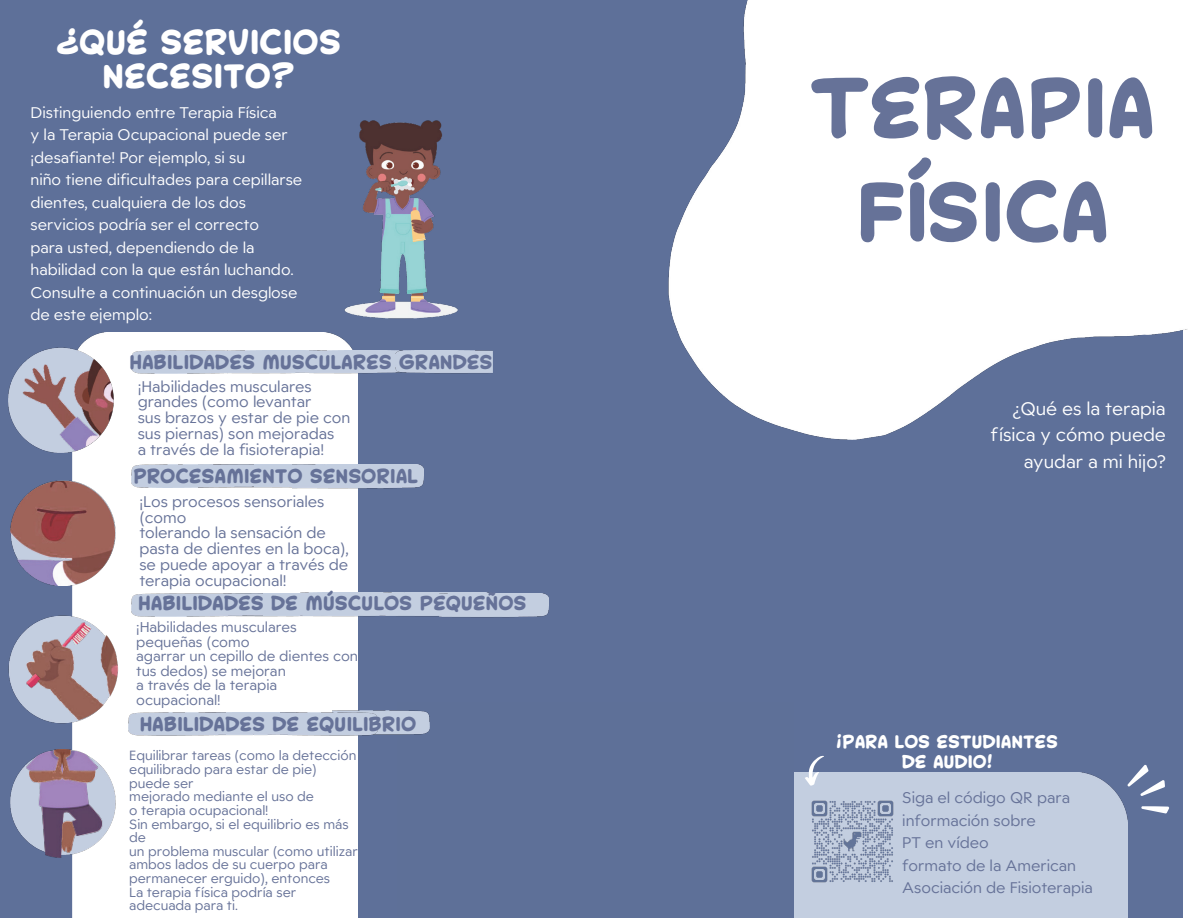
<style>
.page{position:relative;width:1188px;height:918px;background:#fff}
.page>*{position:absolute;margin:0;border:0;box-sizing:border-box;transform-origin:0 0}
.t1{font:700 75px/103.9px "Collector Comic";color:#667298;text-align:center}
.t2{font:700 31.05px/33.8px "Collector Comic";color:#fff;text-align:center}
.t3{font:700 18px "Collector Comic";color:#667298}
.t4{font:17.7px/26.4px "Widescreen";color:#fff;text-align:right}
.t5{font:700 16.5px/19.8px "Collector Comic";color:#fff;text-align:center}
.t6{font:15px/15.8px "Widescreen";color:#667298}
.t7{font:15px/22.5px "Widescreen";color:#fff}
.t8{font:13.8px/14.5px "Widescreen";color:#667298}
.t9{font:12.9px/13.6px "Widescreen";color:#667298}
</style>
<div class="page">
<div style="left:0;top:0;width:1183px;height:918px;background:#5e7099"></div>
<img style="left:668px;top:0;width:520px;height:440px">
<div style="left:794px;top:773px;width:333px;height:145px;background:#c3cee0"></div>
<svg style="left:1141px;top:806px;width:28px;height:8px"></svg>
<svg style="left:1127px;top:765px;width:38px;height:31px"></svg>
<svg style="left:805px;top:756px;width:19px;height:30px"></svg>
<img style="left:803px;top:792px;width:98px;height:98px">
<div style="left:73px;top:333px;width:285px;height:585px;background:#fff"></div>
<img style="left:344px;top:121px;width:114px;height:198px">
<img style="left:72px;top:612px;width:48px;height:114px">
<img style="left:8px;top:614px;width:111px;height:110px">
<img style="left:21px;top:672px;width:26px;height:25px">
<img style="left:10px;top:481px;width:105px;height:105px">
<img style="left:11px;top:482px;width:104px;height:103px">
<img style="left:10px;top:750px;width:105px;height:107px">
<img style="left:8px;top:346px;width:106px;height:108px">
<div style="left:131px;top:350px;width:179px;height:23px;background:#c3cee0"></div>
<img style="left:254px;top:464px;width:75px;height:24px">
<img style="left:131px;top:464px;width:123px;height:24px">
<img style="left:224px;top:593px;width:109px;height:24px">
<div style="left:131px;top:593px;width:132px;height:23px;background:#c3cee0"></div>
<img style="left:225px;top:712px;width:56px;height:24px">
<img style="left:128px;top:712px;width:97px;height:24px">
<div style="left:310px;top:350px;width:86px;height:23px;background:#c3cee0"></div>
<div style="left:396px;top:350px;width:96px;height:23px;background:#c3cee0"></div>
<div style="left:293px;top:465px;width:130px;height:23px;background:#c3cee0"></div>
<div style="left:300px;top:593px;width:83px;height:23px;background:#c3cee0"></div>
<img style="left:383px;top:593px;width:109px;height:23px">
<div style="left:439px;top:594px;width:109px;height:23px;background:#c3cee0"></div>
<img style="left:333px;top:711px;width:97px;height:23px">
<img style="left:281px;top:712px;width:96px;height:24px">
<h2 class="t2" style="left:56px;top:25px;width:287px">¿QUÉ SERVICIOS<br>NECESITO?</h2>
<p class="t7" style="left:30px;top:101px;width:273px">Distinguiendo entre Terapia Física<br>y la Terapia Ocupacional puede ser ¡desafiante! Por ejemplo, si su<br>niño tiene dificultades para cepillarse dientes, cualquiera de los dos servicios podría ser el correcto<br>para usted, dependiendo de la habilidad con la que están luchando.<br>Consulte a continuación un desglose de este ejemplo:</p>
<p class="t3" style="left:129px;top:348px;width:365px">HABILIDADES MUSCULARES GRANDES</p>
<p class="t6" style="left:138px;top:378px;width:214px">¡Habilidades musculares grandes (como levantar<br>sus brazos y estar de pie con sus piernas) son mejoradas<br>a través de la fisioterapia!</p>
<p class="t6" style="left:139px;top:493px;width:211px">¡Los procesos sensoriales (como<br>tolerando la sensación de pasta de dientes en la boca), se puede apoyar a través de terapia ocupacional!</p>
<p class="t3" style="left:133px;top:462px;width:287px">PROCESAMIENTO SENSORIAL</p>
<p class="t3" style="left:138px;top:589px;width:390px">HABILIDADES DE MÚSCULOS PEQUEÑOS</p>
<p class="t8" style="left:136px;top:620px;width:223px">¡Habilidades musculares pequeñas (como<br>agarrar un cepillo de dientes con tus dedos) se mejoran<br>a través de la terapia ocupacional!</p>
<p class="t3" style="left:139px;top:710px;width:278px">HABILIDADES DE EQUILIBRIO</p>
<p class="t9" style="left:129px;top:749px;width:230px">Equilibrar tareas (como la detección equilibrado para estar de pie) puede ser<br>mejorado mediante el uso de<br>o terapia ocupacional!<br>Sin embargo, si el equilibrio es más de<br>un problema muscular (como utilizar ambos lados de su cuerpo para permanecer erguido), entonces<br>La terapia física podría ser adecuada para ti.</p>
<h1 class="t1" style="left:809px;top:57px;width:347px">TERAPIA<br>FÍSICA</h1>
<p class="t4" style="left:991px;top:395px;width:177px">¿Qué es la terapia física y cómo puede ayudar a mi hijo?</p>
<p class="t5" style="left:836px;top:732px;width:223px">¡PARA LOS ESTUDIANTES<br>DE AUDIO!</p>
<p class="t6" style="left:902px;top:786px;width:192px;line-height:22.5px">Siga el código QR para información sobre<br>PT en vídeo<br>formato de la American<br>Asociación de Fisioterapia</p>
</div>
